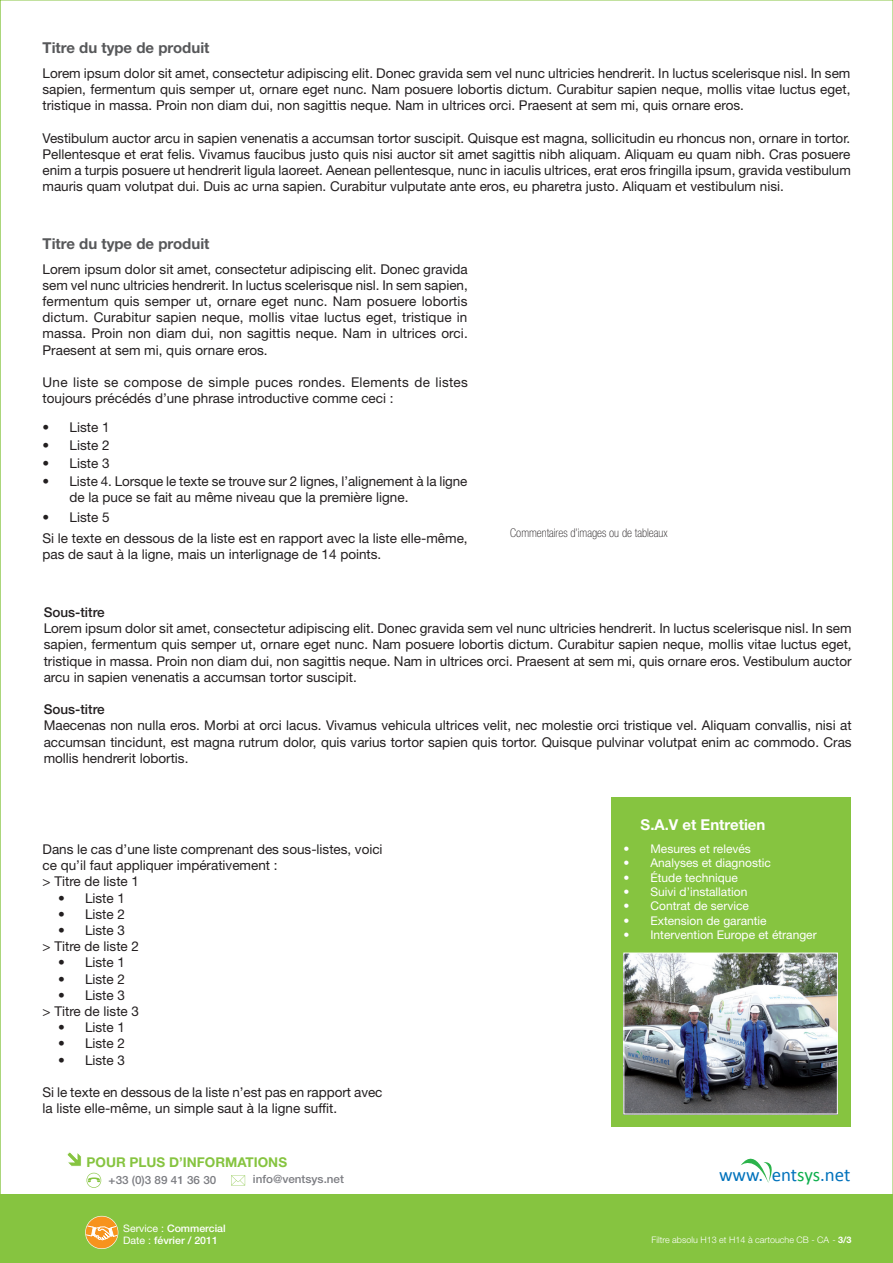
<style>
.page{position:relative;width:893px;height:1263px;background:#fff}
.page>*{position:absolute;margin:0;border:0;box-sizing:border-box;transform-origin:0 0}
.t1{font:18.9px "Calibri";color:#0072bc}
.t2{font:700 15px "Helvetica Neue LT Std";color:#57585a}
.t3{font:700 15px "Helvetica Neue LT Std";color:#fff}
.t4{font:13.5px/16.2px "Helvetica Neue LT Std";color:#231f20;text-align:justify}
.t5{font:13.5px/16.2px "Helvetica Neue LT Std";letter-spacing:.02em;color:#231f20}
.t6{font:700 13.5px "Helvetica Neue LT Std";color:#86c440}
.t7{font:500 13.5px "Helvetica Neue LT Std";color:#231f20}
.t8{font:12px "Helvetica Neue LT Std";color:#fff}
.t9{font:100 condensed 12px "Helvetica Neue LT Std";color:#231f20}
.t10{font:500 11.4px "Helvetica Neue LT Std";color:#7c7d82}
.t11{font:500 10.35px/11.7px "Helvetica Neue LT Std";color:#fff}
.t12{font:300 9px "Helvetica Neue LT Std";color:#fff}
.s1{color:#0cae4c}
.s2{font-weight:400}
.s3{font-weight:700}
</style>
<div class="page">
<div style="left:0;top:1195px;width:893px;height:68px;background:#86c440"></div>
<svg style="left:67px;top:1152px;width:14px;height:15px"></svg>
<svg style="left:87px;top:1173px;width:14px;height:15px"></svg>
<svg style="left:231px;top:1175px;width:14px;height:10px"></svg>
<svg style="left:741px;top:1158px;width:31px;height:25px"></svg>
<svg style="left:85px;top:1216px;width:33px;height:33px"></svg>
<div style="left:611px;top:798px;width:239px;height:329px;background:#86c440"></div>
<img style="left:625px;top:955px;width:211px;height:157px">
<div style="left:623px;top:953px;width:215px;height:161px;border:1px solid #fff"></div>
<p class="t2" style="left:43px;top:39px;width:168px">Titre du type de produit</p>
<p class="t4" style="left:43px;top:65px;width:809px">Lorem ipsum dolor sit amet, consectetur adipiscing elit. Donec gravida sem vel nunc ultricies hendrerit. In luctus scelerisque nisl. In sem sapien, fermentum quis semper ut, ornare eget nunc. Nam posuere lobortis dictum. Curabitur sapien neque, mollis vitae luctus eget, tristique in massa. Proin non diam dui, non sagittis neque. Nam in ultrices orci. Praesent at sem mi, quis ornare eros.</p>
<p class="t4" style="left:43px;top:130px;width:810px">Vestibulum auctor arcu in sapien venenatis a accumsan tortor suscipit. Quisque est magna, sollicitudin eu rhoncus non, ornare in tortor.<br>Pellentesque et erat felis. Vivamus faucibus justo quis nisi auctor sit amet sagittis nibh aliquam. Aliquam eu quam nibh. Cras posuere enim a turpis posuere ut hendrerit ligula laoreet. Aenean pellentesque, nunc in iaculis ultrices, erat eros fringilla ipsum, gravida vestibulum mauris quam volutpat dui. Duis ac urna sapien. Curabitur vulputate ante eros, eu pharetra justo. Aliquam et vestibulum nisi.</p>
<p class="t2" style="left:43px;top:234px;width:168px">Titre du type de produit</p>
<p class="t4" style="left:43px;top:260px;width:427px">Lorem ipsum dolor sit amet, consectetur adipiscing elit. Donec gravida sem vel nunc ultricies hendrerit. In luctus scelerisque nisl. In sem sapien, fermentum quis semper ut, ornare eget nunc. Nam posuere lobortis dictum. Curabitur sapien neque, mollis vitae luctus eget, tristique in massa. Proin non diam dui, non sagittis neque. Nam in ultrices orci.<br>Praesent at sem mi, quis ornare eros.</p>
<p class="t5" style="left:43px;top:374px;width:427px">Une liste se compose de simple puces rondes. Elements de listes toujours précédés d’une phrase introductive comme ceci :</p>
<p class="t4" style="left:43px;top:419px;width:69px">• Liste 1</p>
<p class="t4" style="left:43px;top:437px;width:69px">• Liste 2</p>
<p class="t4" style="left:43px;top:455px;width:69px">• Liste 3</p>
<p class="t4" style="left:70px;top:473px;width:399px;text-indent:-27px">• Liste 4. Lorsque le texte se trouve sur 2 lignes, l’alignement à la ligne de la puce se fait au même niveau que la première ligne.</p>
<p class="t4" style="left:43px;top:507px;width:427px;line-height:21px">• Liste 5<br>Si le texte en dessous de la liste est en rapport avec la liste elle-même,</p>
<p class="t4" style="left:43px;top:546px;width:340px">pas de saut à la ligne, mais un interlignage de 14 points.</p>
<p class="t9" style="left:510px;top:526px;width:159px">Commentaires d’images ou de tableaux</p>
<p class="t7" style="left:44px;top:604px;width:63px">Sous-titre</p>
<p class="t4" style="left:44px;top:620px;width:809px">Lorem ipsum dolor sit amet, consectetur adipiscing elit. Donec gravida sem vel nunc ultricies hendrerit. In luctus scelerisque nisl. In sem sapien, fermentum quis semper ut, ornare eget nunc. Nam posuere lobortis dictum. Curabitur sapien neque, mollis vitae luctus eget, tristique in massa. Proin non diam dui, non sagittis neque. Nam in ultrices orci. Praesent at sem mi, quis ornare eros. Vestibulum auctor arcu in sapien venenatis a accumsan tortor suscipit.</p>
<p class="t7" style="left:44px;top:701px;width:63px">Sous-titre</p>
<p class="t4" style="left:44px;top:717px;width:809px">Maecenas non nulla eros. Morbi at orci lacus. Vivamus vehicula ultrices velit, nec molestie orci tristique vel. Aliquam convallis, nisi at accumsan tincidunt, est magna rutrum dolor, quis varius tortor sapien quis tortor. Quisque pulvinar volutpat enim ac commodo. Cras mollis hendrerit lobortis.</p>
<p class="t4" style="left:43px;top:841px;width:342px;text-align:left">Dans le cas d’une liste comprenant des sous-listes, voici ce qu’il faut appliquer impérativement :<br>&gt; Titre de liste 1</p>
<p class="t4" style="left:58px;top:889px;width:69px">• Liste 1</p>
<p class="t4" style="left:58px;top:906px;width:69px">• Liste 2</p>
<p class="t4" style="left:43px;top:922px;width:98px;text-align:center">• Liste 3<br>&gt; Titre de liste 2</p>
<p class="t4" style="left:58px;top:954px;width:69px">• Liste 1</p>
<p class="t4" style="left:58px;top:970px;width:69px">• Liste 2</p>
<p class="t4" style="left:43px;top:987px;width:98px;text-align:center">• Liste 3<br>&gt; Titre de liste 3</p>
<p class="t4" style="left:58px;top:1019px;width:69px">• Liste 1</p>
<p class="t4" style="left:58px;top:1035px;width:69px">• Liste 2</p>
<p class="t4" style="left:58px;top:1051px;width:69px">• Liste 3</p>
<p class="t4" style="left:43px;top:1084px;width:341px">Si le texte en dessous de la liste n’est pas en rapport avec la liste elle-même, un simple saut à la ligne suffit.</p>
<p class="t3" style="left:641px;top:815px;width:126px">S.A.V et Entretien</p>
<p class="t8" style="left:623px;top:841px;width:129px">• Mesures et relevés</p>
<p class="t8" style="left:623px;top:856px;width:149px">• Analyses et diagnostic</p>
<p class="t8" style="left:623px;top:870px;width:116px">• étude technique</p>
<p class="t8" style="left:623px;top:885px;width:125px">• Suivi d’installation</p>
<p class="t8" style="left:623px;top:899px;width:127px">• Contrat de service</p>
<p class="t8" style="left:623px;top:913px;width:145px">• Extension de garantie</p>
<p class="t8" style="left:623px;top:928px;width:195px">• Intervention Europe et étranger</p>
<p class="t6" style="left:87px;top:1153px;width:202px">POUR PLUS D’INFORMATIONS</p>
<p class="t10" style="left:109px;top:1173px;width:109px">+33 (0)3 89 41 36 30</p>
<p class="t10" style="left:253px;top:1172px;width:93px">info@ventsys.net</p>
<h1 class="t1" style="left:719px;top:1163px;width:133px">www. ent<span class="s1">sys</span>.net</h1>
<p class="t11" style="left:123px;top:1222px;width:104px"><span class="s2">Service :</span> Commercial<br><span class="s2">Date :</span> février / 2011</p>
<p class="t12" style="left:652px;top:1234px;width:201px">Filtre absolu H13 et H14 à cartouche CB - CA - <span class="s3">3/3</span></p>
</div>
